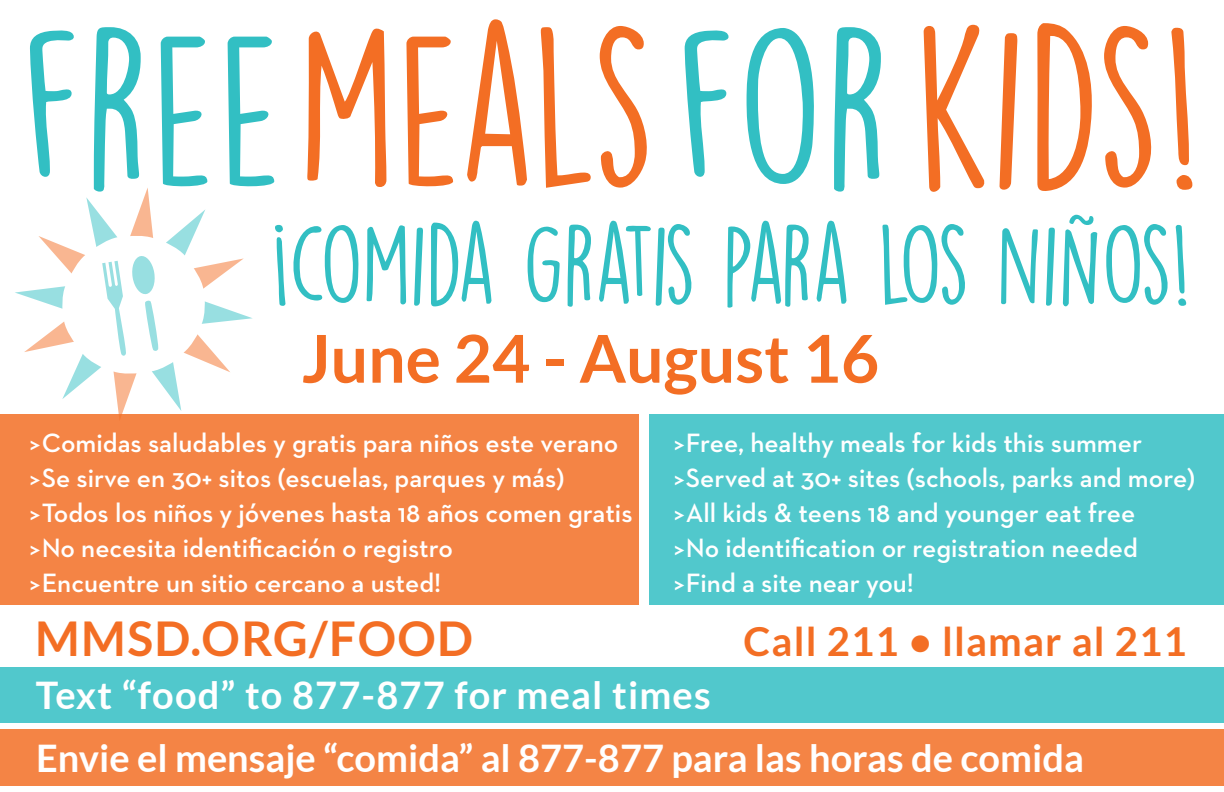
<style>
.page{position:relative;width:1224px;height:792px;background:#fff}
.page>*{position:absolute;margin:0;border:0;box-sizing:border-box;transform-origin:0 0}
.t1{font:200.3px "DK Lemon Yellow Sun";color:#f36e24}
.t2{font:100px "DK Lemon Yellow Sun";letter-spacing:-.05em;color:#32bfc3}
.t3{font:700 66px "Lato";color:#f36e24}
.t4{font:700 48px "Lato";letter-spacing:.03em;color:#f36e24}
.t5{font:700 40px "Lato";letter-spacing:.03em;color:#f36e24}
.t6{font:700 38px "Lato";color:#fff}
.t7{font:700 38px "Lato";letter-spacing:.03em;color:#fff}
.t8{font:600 27px "Neutraface 2 Text";color:#fff}
.s1{color:#32bfc3}
</style>
<div class="page">
<div style="left:0;top:414px;width:639px;height:191px;background:#f48445"></div>
<div style="left:0;top:730px;width:1224px;height:56px;background:#f48445"></div>
<svg style="left:15px;top:188px;width:238px;height:232px"></svg>
<div style="left:0;top:667px;width:1224px;height:55px;background:#51c8cc"></div>
<div style="left:649px;top:414px;width:575px;height:191px;background:#51c8cc"></div>
<p class="t1" style="left:20px;top:-13px;width:1184px"><span class="s1">FREE</span>MEALS<span class="s1">FOR</span>KIDS!</p>
<p class="t2" style="left:270px;top:204px;width:923px">¡COMIDA GRATIS PARA LOS NIÑOS!</p>
<p class="t3" style="left:302px;top:321px;width:579px">June 24 - August 16</p>
<p class="t8" style="left:28px;top:426px;width:592px">&gt;Comidas saludables y gratis para niños este verano</p>
<p class="t8" style="left:28px;top:461px;width:538px">&gt;Se sirve en 30+ sitos (escuelas, parques y más)</p>
<p class="t8" style="left:28px;top:496px;width:606px">&gt;Todos los niños y jóvenes hasta 18 años comen gratis</p>
<p class="t8" style="left:28px;top:531px;width:426px">&gt;No necesita identificación o registro</p>
<p class="t8" style="left:28px;top:566px;width:415px">&gt;Encuentre un sitio cercano a usted!</p>
<p class="t8" style="left:672px;top:426px;width:471px">&gt;Free, healthy meals for kids this summer</p>
<p class="t8" style="left:672px;top:461px;width:525px">&gt;Served at 30+ sites (schools, parks and more)</p>
<p class="t8" style="left:672px;top:496px;width:464px">&gt;All kids &amp; teens 18 and younger eat free</p>
<p class="t8" style="left:672px;top:531px;width:467px">&gt;No identification or registration needed</p>
<p class="t8" style="left:672px;top:566px;width:243px">&gt;Find a site near you!</p>
<p class="t4" style="left:35px;top:611px;width:439px">MMSD.ORG/FOOD</p>
<p class="t5" style="left:744px;top:619px;width:445px">Call 211 • llamar al 211</p>
<p class="t7" style="left:36px;top:673px;width:676px">Text “food” to 877-877 for meal times</p>
<p class="t6" style="left:36px;top:737px;width:1049px">Envie el mensaje “comida” al 877-877 para las horas de comida</p>
</div>
